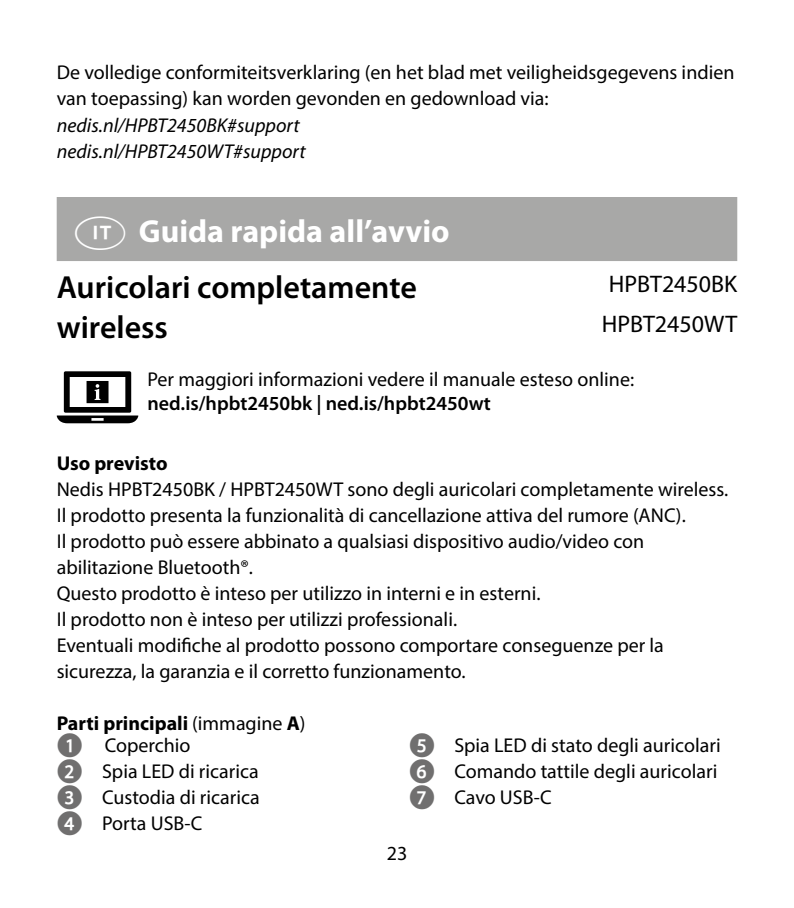
<style>
.page{position:relative;width:794px;height:908px;background:#fff}
.page>*{position:absolute;margin:0;border:0;box-sizing:border-box;transform-origin:0 0}
.t1{font:600 32px/55.2px "Myriad Pro";color:#000}
.t2{font:24px/40px "Myriad Pro";color:#000}
.t3{font:20px/26px "Myriad Pro";color:#000}
.t4{font:italic 20px/26px "Myriad Pro";color:#000}
.t5{font:600 20px "Myriad Pro";color:#000}
.t6{font:700 20px "Myriad Pro";color:#000}
.s1{font-family:"manualise countrycodes";font-weight:400;font-size:48px;color:#fff}
.s2{font-weight:700;color:#fff}
.s3{font-weight:700}
.s4{font-family:"Manualise Call out Closed Glyphs Bold Bold";font-size:24px;color:#706f6f}
</style>
<div class="page">
<div style="left:57px;top:197px;width:680px;height:64px;background:#a8a8a7"></div>
<svg style="left:57px;top:371px;width:81px;height:52px"></svg>
<p class="t3" style="left:57px;top:59px;width:679px">De volledige conformiteitsverklaring (en het blad met veiligheidsgegevens indien van toepassing) kan worden gevonden en gedownload via:</p>
<p class="t4" style="left:57px;top:111px;width:250px">nedis.nl/HPBT2450BK#support nedis.nl/HPBT2450WT#support</p>
<h1 class="t1" style="left:57px;top:203px;width:394px;text-indent:11px"><span class="s1">j</span> <span class="s2">Guida rapida all’avvio<br></span>Auricolari completamente</h1>
<h1 class="t1" style="left:57px;top:298px;width:113px">wireless</h1>
<p class="t2" style="left:602px;top:263px;width:137px">HPBT2450BK<br>HPBT2450WT</p>
<p class="t3" style="left:147px;top:366px;width:488px">Per maggiori informazioni vedere il manuale esteso online:</p>
<p class="t5" style="left:147px;top:391px;width:345px">ned.is/hpbt2450bk | ned.is/hpbt2450wt</p>
<p class="t6" style="left:57px;top:450px;width:113px">Uso previsto</p>
<p class="t3" style="left:57px;top:475px;width:673px">Nedis HPBT2450BK / HPBT2450WT sono degli auricolari completamente wireless.<br>Il prodotto presenta la funzionalità di cancellazione attiva del rumore (ANC).<br>Il prodotto può essere abbinato a qualsiasi dispositivo audio/video con abilitazione Bluetooth®.<br>Questo prodotto è inteso per utilizzo in interni e in esterni.<br>Il prodotto non è inteso per utilizzi professionali.<br>Eventuali modifiche al prodotto possono comportare conseguenze per la sicurezza, la garanzia e il corretto funzionamento.</p>
<p class="t3" style="left:57px;top:711px;width:250px;line-height:22px"><span class="s3">Parti principali</span> (immagine <span class="s3">A</span>)<br><span class="s4">1</span> Coperchio</p>
<p class="t3" style="left:57px;top:757px;width:204px;text-align:justify"><span class="s4">2</span> Spia LED di ricarica <span class="s4">3</span> Custodia di ricarica <span class="s4">4</span> Porta USB-C</p>
<p class="t3" style="left:409px;top:731px;width:313px"><span class="s4">5</span> Spia LED di stato degli auricolari<br><span class="s4">6</span> Comando tattile degli auricolari<br><span class="s4">7</span> Cavo USB-C</p>
<p class="t3" style="left:387px;top:839px;width:22px">23</p>
</div>
